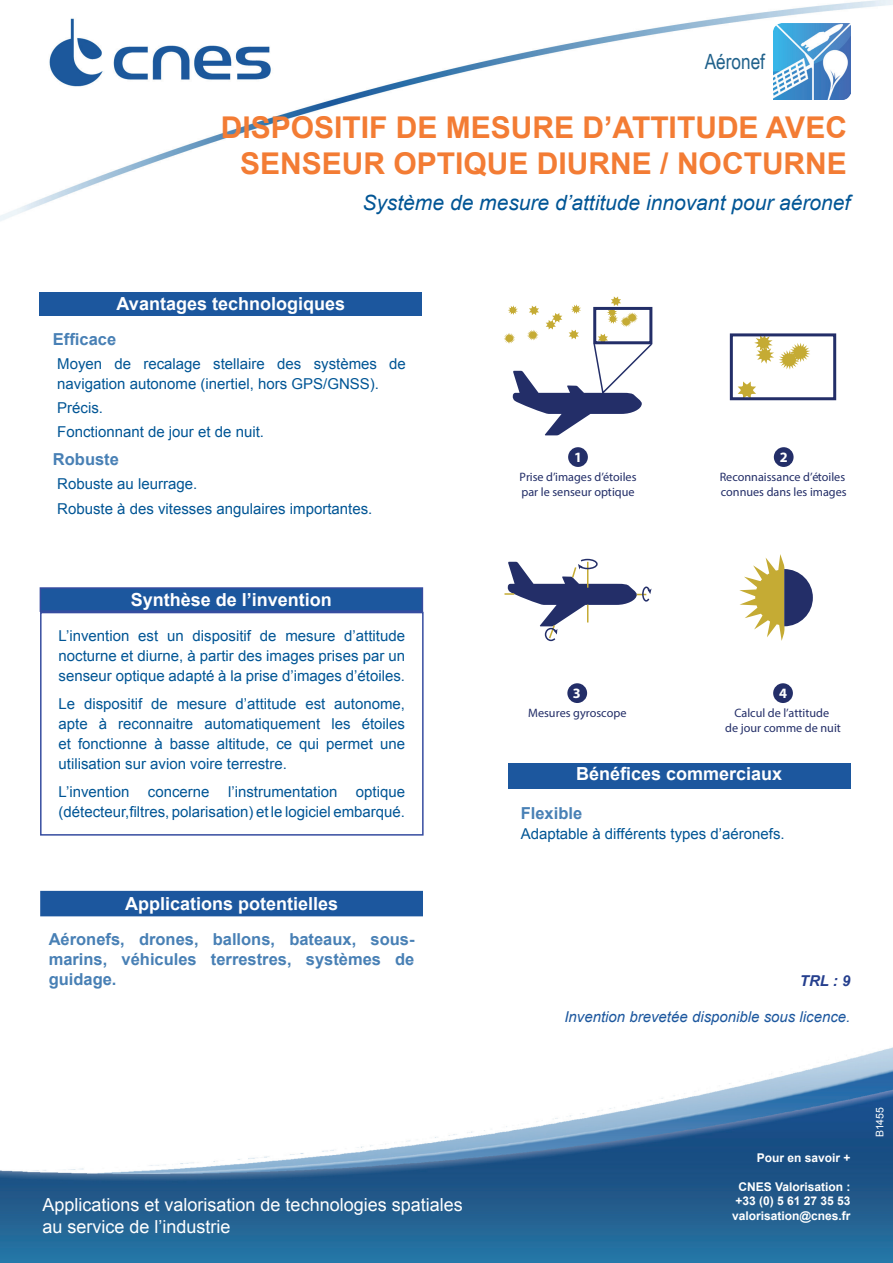
<style>
.page{position:relative;width:893px;height:1263px;background:#fff}
.page>*{position:absolute;margin:0;border:0;box-sizing:border-box;transform-origin:0 0}
.t1{font:700 30px/36px "Arial";color:#f37c34;text-align:right}
.t2{font:italic 21px "Arial";color:#005595}
.t3{font:21px "Arial Narrow";color:#20618b}
.t4{font:700 18px "Arial";color:#fff}
.t5{font:18px/21.6px "Arial";color:#fff}
.t6{font:700 16.5px/19.8px "Arial";color:#4880b5;text-align:justify}
.t7{font:15px/19.8px "Arial";color:#005595}
.t8{font:italic 15px "Arial";color:#1c579e}
.t9{font:italic 700 15px "Arial";color:#253f8e}
.t10{font:700 14.25px "Myriad Pro";color:#fff}
.t11{font:12.15px/14.7px "Myriad Pro";color:#232e68}
.t12{font:700 12px/14.4px "Arial";color:#fff;text-align:center}
.t13{font:10.5px "Arial";color:#fff}
</style>
<div class="page">
<img style="left:0;top:0;width:893px;height:1263px">
<div style="left:40px;top:612px;width:384px;height:224px;border:2px solid #364ca0"></div>
<div style="left:40px;top:588px;width:382px;height:23px;background:#1c579e"></div>
<div style="left:40px;top:587px;width:383px;height:25px;border:2px solid #364ca0"></div>
<div style="left:39px;top:292px;width:383px;height:24px;background:#1c579e"></div>
<div style="left:508px;top:763px;width:342px;height:25px;background:#1c579e"></div>
<img style="left:774px;top:23px;width:76px;height:77px">
<div style="left:41px;top:891px;width:381px;height:25px;background:#1c579e"></div>
<svg style="left:504px;top:296px;width:150px;height:139px"></svg>
<div style="left:568px;top:447px;width:20px;height:20px;background:#232e68;border-radius:50%"></div>
<svg style="left:754px;top:337px;width:56px;height:33px"></svg>
<svg style="left:738px;top:381px;width:18px;height:15px"></svg>
<div style="left:730px;top:333px;width:106px;height:67px;border:3px solid #232e68"></div>
<div style="left:774px;top:447px;width:20px;height:20px;background:#232e68;border-radius:50%"></div>
<div style="left:567px;top:683px;width:20px;height:20px;background:#232e68;border-radius:50%"></div>
<svg style="left:503px;top:558px;width:148px;height:84px"></svg>
<svg style="left:739px;top:546px;width:100px;height:108px"></svg>
<div style="left:773px;top:683px;width:20px;height:20px;background:#232e68;border-radius:50%"></div>
<h2 class="t3" style="left:705px;top:46px;width:62px">Aéronef</h2>
<h1 class="t1" style="left:221px;top:110px;width:628px">DISPOSITIF DE MESURE D’ATTITUDE AVEC<br>SENSEUR OPTIQUE DIURNE / NOCTURNE</h1>
<h2 class="t2" style="left:362px;top:189px;width:489px">Système de mesure d’attitude innovant pour aéronef</h2>
<p class="t4" style="left:117px;top:291px;width:230px">Avantages technologiques</p>
<p class="t6" style="left:53px;top:330px;width:65px">Efficace</p>
<p class="t7" style="left:57px;top:354px;width:350px">Moyen de recalage stellaire des systèmes de navigation autonome (inertiel, hors GPS/GNSS).</p>
<p class="t7" style="left:57px;top:396px;width:208px;line-height:24px">Précis.<br>Fonctionnant de jour et de nuit.</p>
<p class="t6" style="left:53px;top:450px;width:67px">Robuste</p>
<p class="t7" style="left:57px;top:472px;width:317px;line-height:24px">Robuste au leurrage.<br>Robuste à des vitesses angulaires importantes.</p>
<p class="t4" style="left:131px;top:588px;width:203px">Synthèse de l’invention</p>
<p class="t7" style="left:59px;top:626px;width:348px;text-align:justify">L’invention est un dispositif de mesure d’attitude nocturne et diurne, à partir des images prises par un senseur optique adapté à la prise d’images d’étoiles.</p>
<p class="t7" style="left:59px;top:694px;width:348px;text-align:justify">Le dispositif de mesure d’attitude est autonome, apte à reconnaitre automatiquement les étoiles et fonctionne à basse altitude, ce qui permet une utilisation sur avion voire terrestre.</p>
<p class="t7" style="left:59px;top:782px;width:348px">L’invention concerne l’instrumentation optique (détecteur,filtres, polarisation) et le logiciel embarqué.</p>
<p class="t4" style="left:125px;top:891px;width:215px">Applications potentielles</p>
<p class="t6" style="left:49px;top:930px;width:367px">Aéronefs, drones, ballons, bateaux, sous&shy;marins, véhicules terrestres, systèmes de guidage.</p>
<p class="t10" style="left:574px;top:447px;width:9px">1</p>
<p class="t10" style="left:780px;top:447px;width:9px">2</p>
<p class="t11" style="left:520px;top:469px;width:118px">Prise d’images d’étoiles par le senseur optique</p>
<p class="t11" style="left:720px;top:469px;width:128px">Reconnaissance d’étoiles connues dans les images</p>
<p class="t10" style="left:573px;top:683px;width:9px">3</p>
<p class="t10" style="left:779px;top:683px;width:9px">4</p>
<p class="t11" style="left:528px;top:705px;width:100px">Mesures gyroscope</p>
<p class="t11" style="left:725px;top:705px;width:117px;text-align:center">Calcul de l’attitude<br>de jour comme de nuit</p>
<p class="t4" style="left:576px;top:762px;width:208px">Bénéfices commerciaux</p>
<p class="t6" style="left:521px;top:804px;width:63px">Flexible</p>
<p class="t7" style="left:521px;top:824px;width:266px">Adaptable à différents types d’aéronefs.</p>
<p class="t9" style="left:800px;top:970px;width:52px">TRL : 9</p>
<p class="t8" style="left:564px;top:1007px;width:287px">Invention brevetée disponible sous licence.</p>
<p class="t5" style="left:43px;top:1194px;width:422px">Applications et valorisation de technologies spatiales au service de l’industrie</p>
<p class="t12" style="left:757px;top:1151px;width:95px">Pour en savoir +</p>
<p class="t12" style="left:732px;top:1180px;width:120px">CNES Valorisation : +33 (0) 5 61 27 35 53 valorisation@cnes.fr</p>
<p class="t13" style="left:873px;top:1137px;width:32px;rotate:-90deg">B1455</p>
</div>
